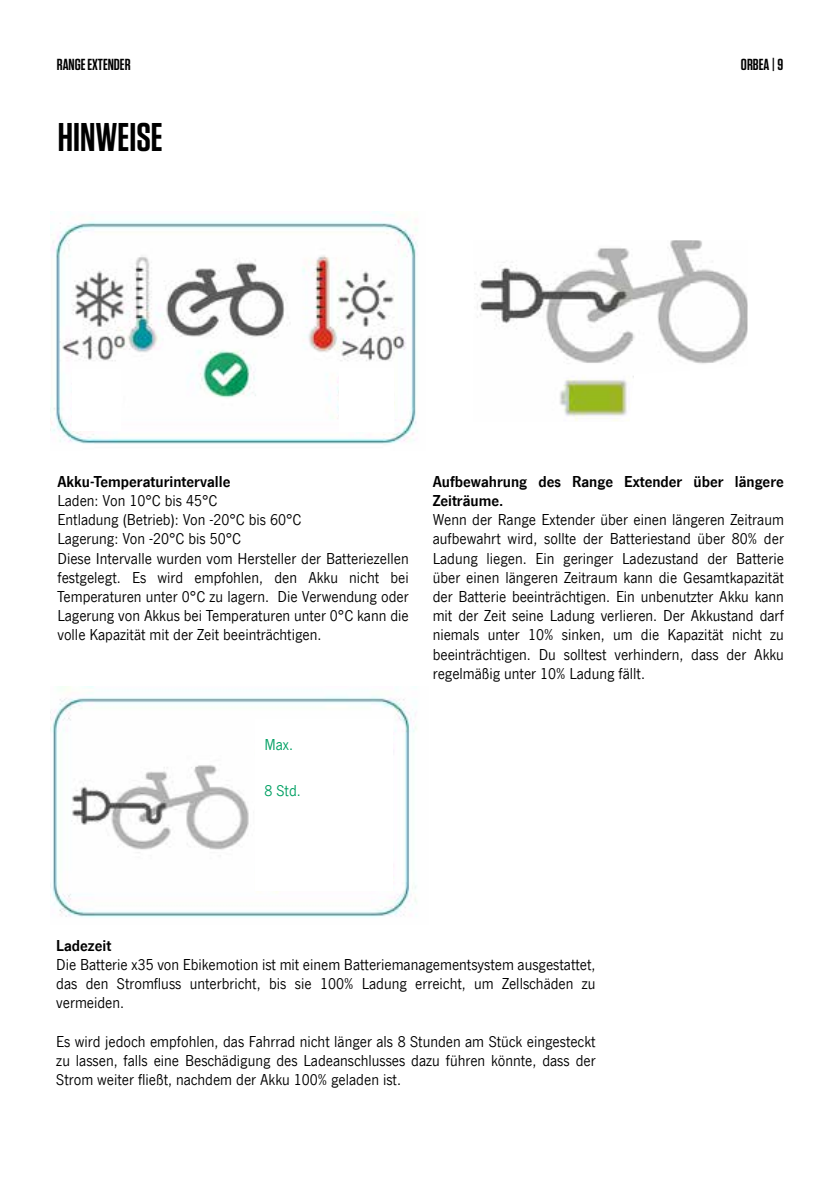
<style>
.page{position:relative;width:840px;height:1191px;background:#fff}
.page>*{position:absolute;margin:0;border:0;box-sizing:border-box;transform-origin:0 0}
.t1{font:600 40px "Tungsten";color:#000}
.t2{font:16px/19.2px "News Gothic Com";color:#000;text-align:justify}
.t3{font:700 16px/19.2px "News Gothic Com";color:#000}
.t4{font:600 16px "Tungsten";color:#000}
.t5{font:16px "News Gothic Com";color:#00a063}
</style>
<div class="page">
<img style="left:50px;top:211px;width:368px;height:233px">
<div style="left:73px;top:370px;width:48px;height:61px;background:#fff"></div>
<div style="left:339px;top:368px;width:55px;height:64px;background:#fff"></div>
<img style="left:474px;top:240px;width:273px;height:181px">
<img style="left:50px;top:686px;width:367px;height:232px">
<div style="left:255px;top:719px;width:137px;height:172px;background:#fff"></div>
<p class="t4" style="left:57px;top:56px;width:75px">RANGE EXTENDER</p>
<p class="t4" style="left:740px;top:56px;width:44px">ORBEA | 9</p>
<h1 class="t1" style="left:58px;top:116px;width:106px">HINWEISE</h1>
<p class="t3" style="left:57px;top:472px;width:174px">Akku-Temperaturintervalle</p>
<p class="t2" style="left:57px;top:491px;width:352px;text-align:left">Laden: Von 10°C bis 45°C<br>Entladung (Betrieb): Von -20°C bis 60°C<br>Lagerung: Von -20°C bis 50°C<br>Diese Intervalle wurden vom Hersteller der Batteriezellen festgelegt. Es wird empfohlen, den Akku nicht bei Temperaturen unter 0°C zu lagern. Die Verwendung oder Lagerung von Akkus bei Temperaturen unter 0°C kann die volle Kapazität mit der Zeit beeinträchtigen.</p>
<p class="t5" style="left:264px;top:736px;width:30px">Max.</p>
<p class="t5" style="left:264px;top:782px;width:38px">8 Std.</p>
<p class="t3" style="left:432px;top:472px;width:352px">Aufbewahrung des Range Extender über längere<br>Zeiträume.</p>
<p class="t2" style="left:432px;top:510px;width:352px">Wenn der Range Extender über einen längeren Zeitraum aufbewahrt wird, sollte der Batteriestand über 80% der Ladung liegen. Ein geringer Ladezustand der Batterie über einen längeren Zeitraum kann die Gesamtkapazität der Batterie beeinträchtigen. Ein unbenutzter Akku kann mit der Zeit seine Ladung verlieren. Der Akkustand darf niemals unter 10% sinken, um die Kapazität nicht zu beeinträchtigen. Du solltest verhindern, dass der Akku regelmäßig unter 10% Ladung fällt.</p>
<p class="t3" style="left:56px;top:935px;width:56px">Ladezeit</p>
<p class="t2" style="left:56px;top:955px;width:540px">Die Batterie x35 von Ebikemotion ist mit einem Batteriemanagementsystem ausgestattet, das den Stromfluss unterbricht, bis sie 100% Ladung erreicht, um Zellschäden zu vermeiden.</p>
<p class="t2" style="left:56px;top:1031px;width:540px">Es wird jedoch empfohlen, das Fahrrad nicht länger als 8 Stunden am Stück eingesteckt zu lassen, falls eine Beschädigung des Ladeanschlusses dazu führen könnte, dass der Strom weiter fließt, nachdem der Akku 100% geladen ist.</p>
</div>
